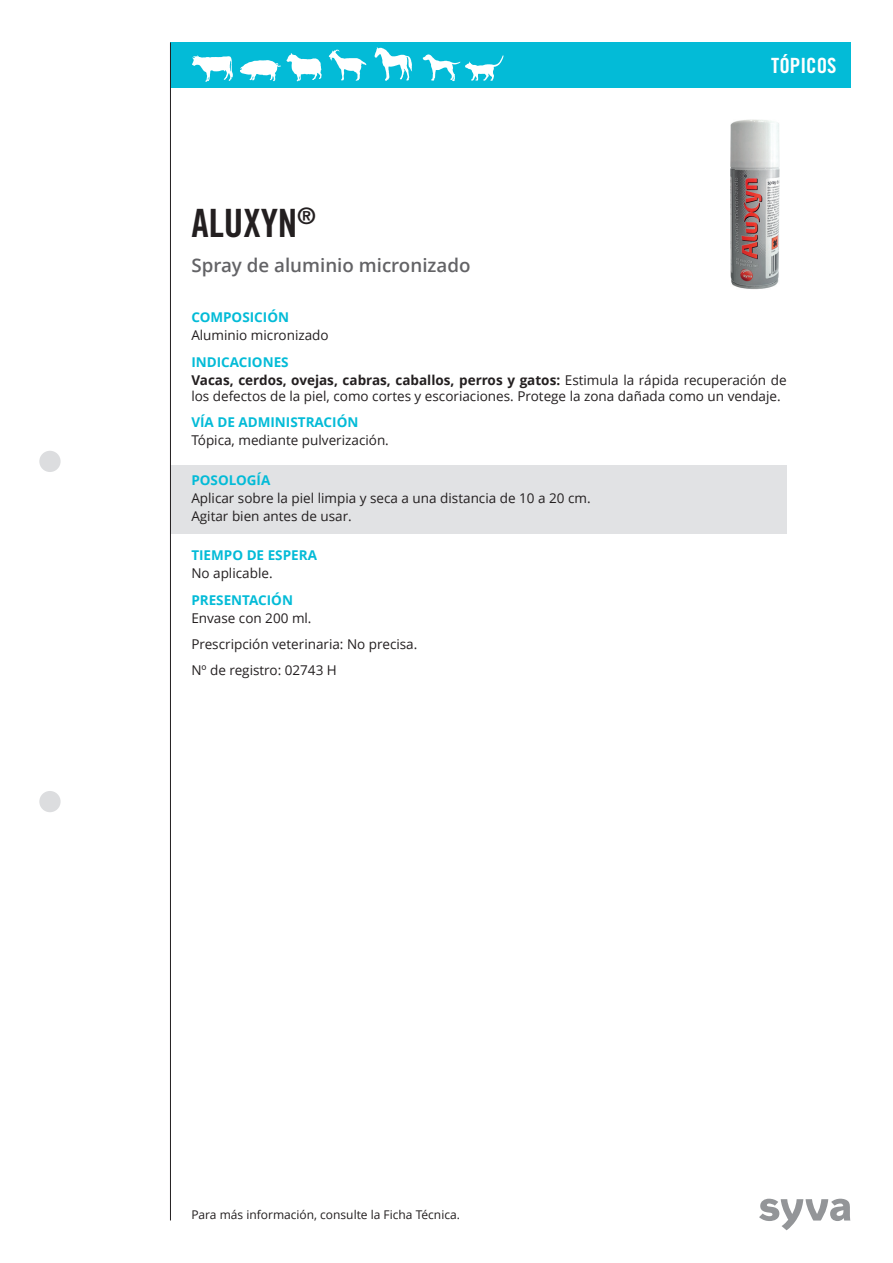
<style>
.page{position:relative;width:893px;height:1263px;background:#fff}
.page>*{position:absolute;margin:0;border:0;box-sizing:border-box;transform-origin:0 0}
.t1{font:39px "Trade Gothic LT Std Bd Cn 20";color:#231f20}
.t2{font:21px "Trade Gothic LT Std Bd Cn 20";color:#fff}
.t3{font:600 18.75px "Open Sans";color:#636366}
.t4{font:13.5px/26.4px "Open Sans";color:#231f20}
.t5{font:700 13.5px/18px "Open Sans";color:#231f20}
.t6{font:700 13.5px "Open Sans";color:#03bbd7}
.t7{font:12px "Open Sans";color:#231f20}
.s1{color:#03bbd7}
.s2{font-weight:400}
</style>
<div class="page">
<div style="left:170px;top:43px;width:680px;height:45px;background:#03bbd7"></div>
<div style="left:170px;top:465px;width:617px;height:68px;background:#e1e2e4"></div>
<hr style="left:170px;top:43px;width:1px;height:1177px;background:#231f20">
<svg style="left:759px;top:1199px;width:91px;height:31px"></svg>
<div style="left:39px;top:451px;width:22px;height:21px;background:#dcdddf;border-radius:50%"></div>
<div style="left:39px;top:791px;width:22px;height:21px;background:#dcdddf;border-radius:50%"></div>
<img style="left:730px;top:119px;width:50px;height:171px">
<img style="left:240px;top:49px;width:127px;height:33px">
<img style="left:192px;top:55px;width:41px;height:27px">
<img style="left:374px;top:47px;width:38px;height:34px">
<img style="left:422px;top:54px;width:82px;height:28px">
<h2 class="t2" style="left:771px;top:52px;width:67px">TÓPICOS</h2>
<h1 class="t1" style="left:191px;top:199px;width:126px">ALUXYN<sup>®</sup></h1>
<h3 class="t3" style="left:191px;top:254px;width:281px">spray de aluminio micronizado</h3>
<p class="t6" style="left:191px;top:309px;width:99px">COMPOSICIÓN</p>
<p class="t4" style="left:191px;top:322px;width:139px">aluminio micronizado</p>
<p class="t5" style="left:191px;top:353px;width:597px"><span class="s1">INDICACIONES<br></span>VACAS, CERDOS, OVEJAS, CABRAS, CABALLOS, PERROS Y GATOS: <span class="s2">estimula la rápida recuperación de</span></p>
<p class="t4" style="left:191px;top:383px;width:591px">los defectos de la piel, como cortes y escoriaciones . Protege la zona dañada como un vendaje .</p>
<p class="t6" style="left:191px;top:415px;width:169px">VÍA DE ADMINISTRACIÓN</p>
<p class="t4" style="left:191px;top:427px;width:199px">tópica, mediante pulverización .</p>
<p class="t6" style="left:191px;top:472px;width:81px">POSOLOGÍA</p>
<p class="t4" style="left:191px;top:489px;width:401px;line-height:17.9px">aplicar sobre la piel limpia y seca a una distancia de 10 a 20 cm . agitar bien antes de usar .</p>
<p class="t6" style="left:191px;top:547px;width:127px">TIEMPO DE ESPERA</p>
<p class="t4" style="left:191px;top:560px;width:83px">No aplicable .</p>
<p class="t6" style="left:191px;top:592px;width:103px">PRESENTACIÓN</p>
<p class="t4" style="left:191px;top:605px;width:228px">envase con 200 ml .<br>Prescripción veterinaria: No precisa .<br>Nº de registro: 02743 h</p>
<p class="t7" style="left:191px;top:1208px;width:270px">Para más información, consulte la Ficha técnica .</p>
</div>
